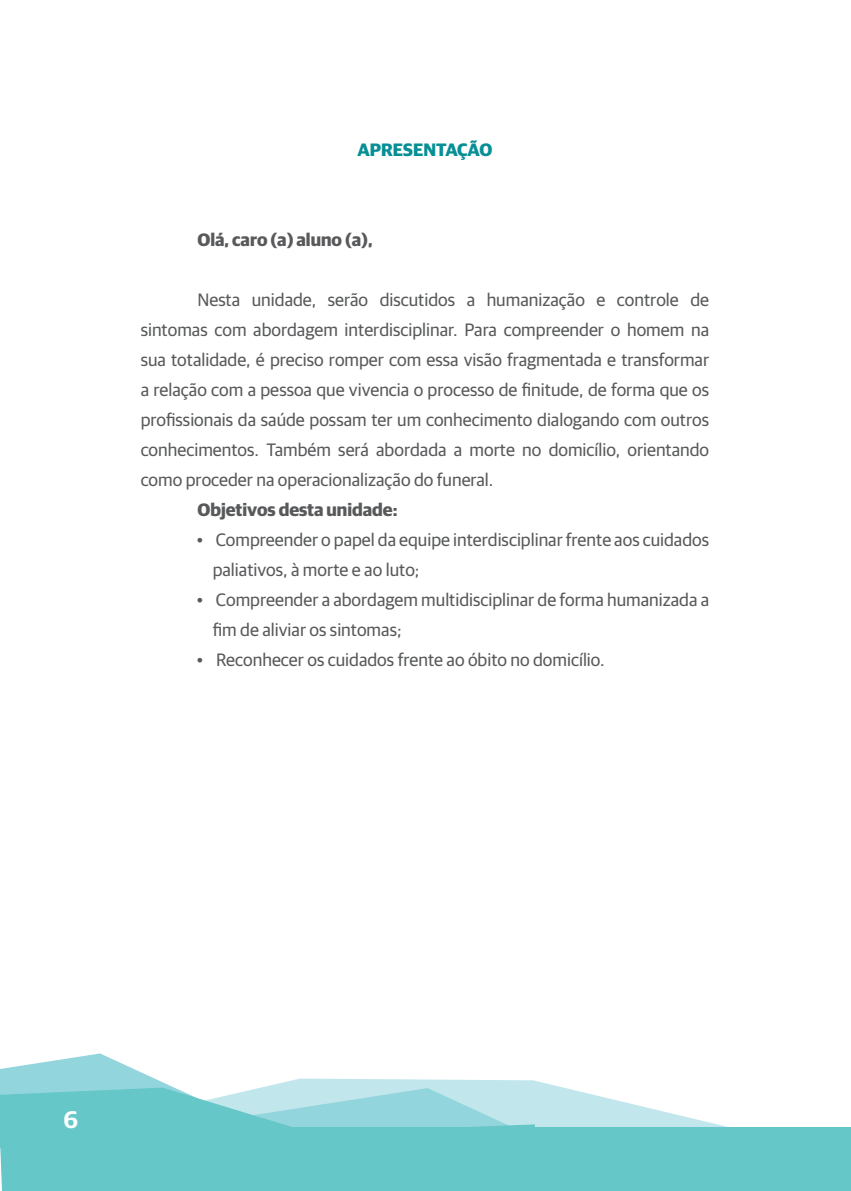
<style>
.page{position:relative;width:851px;height:1191px;background:#fff}
.page>*{position:absolute;margin:0;border:0;box-sizing:border-box;transform-origin:0 0}
.t1{font:600 24px "Guardian Sans";color:#fff}
.t2{font:18px/30px "Guardian Sans";color:#58595b}
.t3{font:700 18px "Guardian Sans";color:#58595b}
.t4{font:700 18px "Guardian Sans";color:#078f95}
</style>
<div class="page">
<svg style="left:538px;top:1081px;width:185px;height:45px"></svg>
<svg style="left:0;top:1053px;width:538px;height:138px"></svg>
<div style="left:260px;top:1126px;width:590px;height:65px;background:#65c7c8"></div>
<p class="t4" style="left:357px;top:136px;width:136px">APRESENTAÇÃO</p>
<p class="t3" style="left:197px;top:226px;width:177px">Olá, caro (a) aluno (a),</p>
<p class="t2" style="left:141px;top:283px;width:570px;text-align:justify;text-indent:57px">Nesta unidade, serão discutidos a humanização e controle de sintomas com abordagem interdisciplinar. Para compreender o homem na sua totalidade, é preciso romper com essa visão fragmentada e transformar a relação com a pessoa que vivencia o processo de finitude, de forma que os profissionais da saúde possam ter um conhecimento dialogando com outros conhecimentos. Também será abordada a morte no domicílio, orientando como proceder na operacionalização do funeral.</p>
<p class="t3" style="left:197px;top:496px;width:201px">Objetivos desta unidade:</p>
<p class="t2" style="left:213px;top:523px;width:498px;text-indent:-16px">• Compreender o papel da equipe interdisciplinar frente aos cuidados paliativos, à morte e ao luto;</p>
<p class="t2" style="left:213px;top:583px;width:498px;text-indent:-16px">• Compreender a abordagem multidisciplinar de forma humanizada a fim de aliviar os sintomas;</p>
<p class="t2" style="left:197px;top:643px;width:409px">• Reconhecer os cuidados frente ao óbito no domicílio.</p>
<h1 class="t1" style="left:63px;top:1101px;width:16px">6</h1>
</div>
